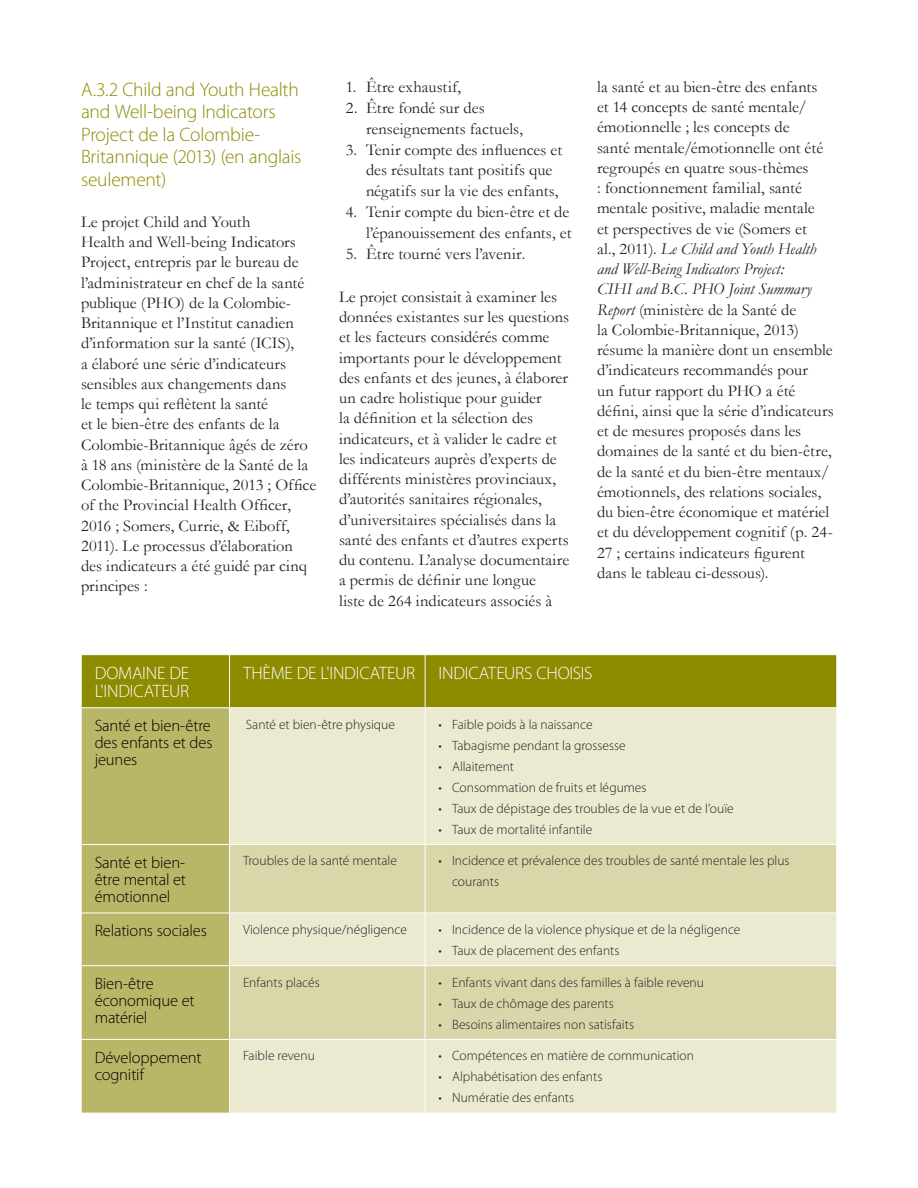
<style>
.page{position:relative;width:918px;height:1188px;background:#fff}
.page>*{position:absolute;margin:0;border:0;box-sizing:border-box;transform-origin:0 0}
.t1{font:300 19.5px/22.5px "Myriad Pro";letter-spacing:-.015em;color:#8d8b00}
.t2{font:300 18px/18px "Myriad Pro";letter-spacing:-.015em;color:#fff}
.t3{font:16.5px/20.2px "Garamond";color:#222223}
.t4{font:300 16.5px/17.2px "Myriad Pro";letter-spacing:-.01em;color:#000;text-align:justify}
.t5{font:300 13.5px/21px "Myriad Pro";color:#222223}
.s1{font-style:italic}
</style>
<div class="page">
<div style="left:82px;top:655px;width:755px;height:53px;background:#8d8b00"></div>
<div style="left:82px;top:709px;width:147px;height:404px;background:#b9b667"></div>
<div style="left:230px;top:709px;width:607px;height:404px;background:#ebead1"></div>
<svg style="left:230px;top:845px;width:607px;height:194px;background:#dddcb4"></svg>
<hr style="left:229px;top:655px;width:1px;height:53px;background:#fff">
<hr style="left:425px;top:655px;width:1px;height:53px;background:#fff">
<hr style="left:425px;top:708px;width:1px;height:136px;background:#fff">
<hr style="left:81px;top:844px;width:149px;height:1px;background:#fff">
<hr style="left:425px;top:845px;width:1px;height:68px;background:#fff">
<hr style="left:81px;top:913px;width:149px;height:1px;background:#fff">
<hr style="left:425px;top:913px;width:1px;height:53px;background:#fff">
<hr style="left:81px;top:965px;width:149px;height:1px;background:#fff">
<hr style="left:425px;top:966px;width:1px;height:73px;background:#fff">
<hr style="left:81px;top:1039px;width:149px;height:1px;background:#fff">
<hr style="left:425px;top:1040px;width:1px;height:73px;background:#fff">
<hr style="left:230px;top:844px;width:195px;height:1px;background:#fff">
<hr style="left:425px;top:844px;width:412px;height:1px;background:#fff">
<hr style="left:230px;top:913px;width:195px;height:1px;background:#fff">
<hr style="left:425px;top:913px;width:412px;height:1px;background:#fff">
<hr style="left:230px;top:965px;width:195px;height:1px;background:#fff">
<hr style="left:425px;top:965px;width:412px;height:1px;background:#fff">
<hr style="left:230px;top:1039px;width:195px;height:1px;background:#fff">
<hr style="left:425px;top:1039px;width:412px;height:1px;background:#fff">
<p class="t1" style="left:81px;top:78px;width:222px">A.3.2 Child and Youth Health and Well-being Indicators<br>Project de la Colombie-<br>Britannique (2013) (en anglais seulement)</p>
<p class="t3" style="left:81px;top:211px;width:237px">Le projet Child and Youth<br>Health and Well-being Indicators<br>Project, entrepris par le bureau de l’administrateur en chef de la santé publique (PHO) de la Colombie-<br>Britannique et l’Institut canadien d’information sur la santé (ICIS),<br>a élaboré une série d’indicateurs sensibles aux changements dans<br>le temps qui reflètent la santé<br>et le bien-être des enfants de la<br>Colombie-Britannique âgés de zéro à 18 ans (ministère de la Santé de la<br>Colombie-Britannique, 2013 ; Office of the Provincial Health Officer,<br>2016 ; Somers, Currie, &amp; Eiboff,<br>2011). Le processus d’élaboration des indicateurs a été guidé par cinq principes :</p>
<p class="t3" style="left:346px;top:76px;width:117px">1. Être exhaustif,</p>
<p class="t3" style="left:366px;top:98px;width:159px;text-indent:-20px">2. Être fondé sur des renseignements factuels,</p>
<p class="t3" style="left:366px;top:140px;width:198px;text-indent:-20px">3. Tenir compte des influences et des résultats tant positifs que négatifs sur la vie des enfants,</p>
<p class="t3" style="left:346px;top:202px;width:227px;text-align:right">4. Tenir compte du bien-être et de l’épanouissement des enfants, et</p>
<p class="t3" style="left:346px;top:243px;width:181px">5. Être tourné vers l’avenir.</p>
<p class="t3" style="left:339px;top:286px;width:232px">Le projet consistait à examiner les données existantes sur les questions et les facteurs considérés comme importants pour le développement des enfants et des jeunes, à élaborer un cadre holistique pour guider<br>la définition et la sélection des indicateurs, et à valider le cadre et les indicateurs auprès d’experts de différents ministères provinciaux, d’autorités sanitaires régionales, d’universitaires spécialisés dans la santé des enfants et d’autres experts du contenu. L’analyse documentaire a permis de définir une longue<br>liste de 264 indicateurs associés à</p>
<p class="t3" style="left:597px;top:76px;width:238px">la santé et au bien-être des enfants<br>et 14 concepts de santé mentale/ émotionnelle ; les concepts de<br>santé mentale/émotionnelle ont été regroupés en quatre sous-thèmes<br>: fonctionnement familial, santé mentale positive, maladie mentale<br>et perspectives de vie (Somers et<br>al., 2011). <span class="s1">Le Child and Youth Health and Well-Being Indicators Project:<br>CIHI and B.C. PHO Joint Summary Report</span> (ministère de la Santé de<br>la Colombie-Britannique, 2013) résume la manière dont un ensemble d’indicateurs recommandés pour<br>un futur rapport du PHO a été défini, ainsi que la série d’indicateurs et de mesures proposés dans les domaines de la santé et du bien-être, de la santé et du bien-être mentaux/ émotionnels, des relations sociales, du bien-être économique et matériel et du développement cognitif (p. 24- 27 ; certains indicateurs figurent dans le tableau ci-dessous).</p>
<p class="t2" style="left:95px;top:664px;width:96px">DOMAINE DE<br>L'INDICATEUR</p>
<p class="t2" style="left:243px;top:664px;width:174px">THÈME DE L'INDICATEUR</p>
<p class="t2" style="left:439px;top:664px;width:155px">INDICATEURS CHOISIS</p>
<p class="t4" style="left:95px;top:717px;width:119px">Santé et bien-être des enfants et des jeunes</p>
<p class="t5" style="left:246px;top:714px;width:151px">Santé et bien-être physique</p>
<p class="t5" style="left:439px;top:714px;width:155px">• Faible poids à la naissance</p>
<p class="t5" style="left:439px;top:735px;width:189px">• Tabagisme pendant la grossesse</p>
<p class="t5" style="left:439px;top:756px;width:77px">• Allaitement</p>
<p class="t5" style="left:439px;top:777px;width:209px">• Consommation de fruits et légumes</p>
<p class="t5" style="left:439px;top:798px;width:297px">• Taux de dépistage des troubles de la vue et de l’ouïe</p>
<p class="t5" style="left:439px;top:819px;width:155px">• Taux de mortalité infantile</p>
<p class="t4" style="left:95px;top:853px;width:93px">Santé et bien&shy;être mental et émotionnel</p>
<p class="t5" style="left:243px;top:850px;width:156px">Troubles de la santé mentale</p>
<p class="t5" style="left:452px;top:850px;width:339px;text-indent:-14px">• Incidence et prévalence des troubles de santé mentale les plus courants</p>
<p class="t4" style="left:95px;top:922px;width:114px">Relations sociales</p>
<p class="t5" style="left:243px;top:919px;width:166px">Violence physique/négligence</p>
<p class="t5" style="left:439px;top:919px;width:303px">• Incidence de la violence physique et de la négligence</p>
<p class="t5" style="left:439px;top:940px;width:182px">• Taux de placement des enfants</p>
<p class="t4" style="left:95px;top:975px;width:102px;text-align:left">Bien-être économique et matériel</p>
<p class="t5" style="left:243px;top:971px;width:78px">Enfants placés</p>
<p class="t5" style="left:439px;top:971px;width:267px">• Enfants vivant dans des familles à faible revenu</p>
<p class="t5" style="left:439px;top:992px;width:177px">• Taux de chômage des parents</p>
<p class="t5" style="left:439px;top:1013px;width:197px">• Besoins alimentaires non satisfaits</p>
<p class="t4" style="left:95px;top:1048px;width:108px">Développement cognitif</p>
<p class="t5" style="left:243px;top:1045px;width:73px">Faible revenu</p>
<p class="t5" style="left:439px;top:1045px;width:257px">• Compétences en matière de communication</p>
<p class="t5" style="left:439px;top:1066px;width:165px">• Alphabétisation des enfants</p>
<p class="t5" style="left:439px;top:1087px;width:137px">• Numératie des enfants</p>
</div>
